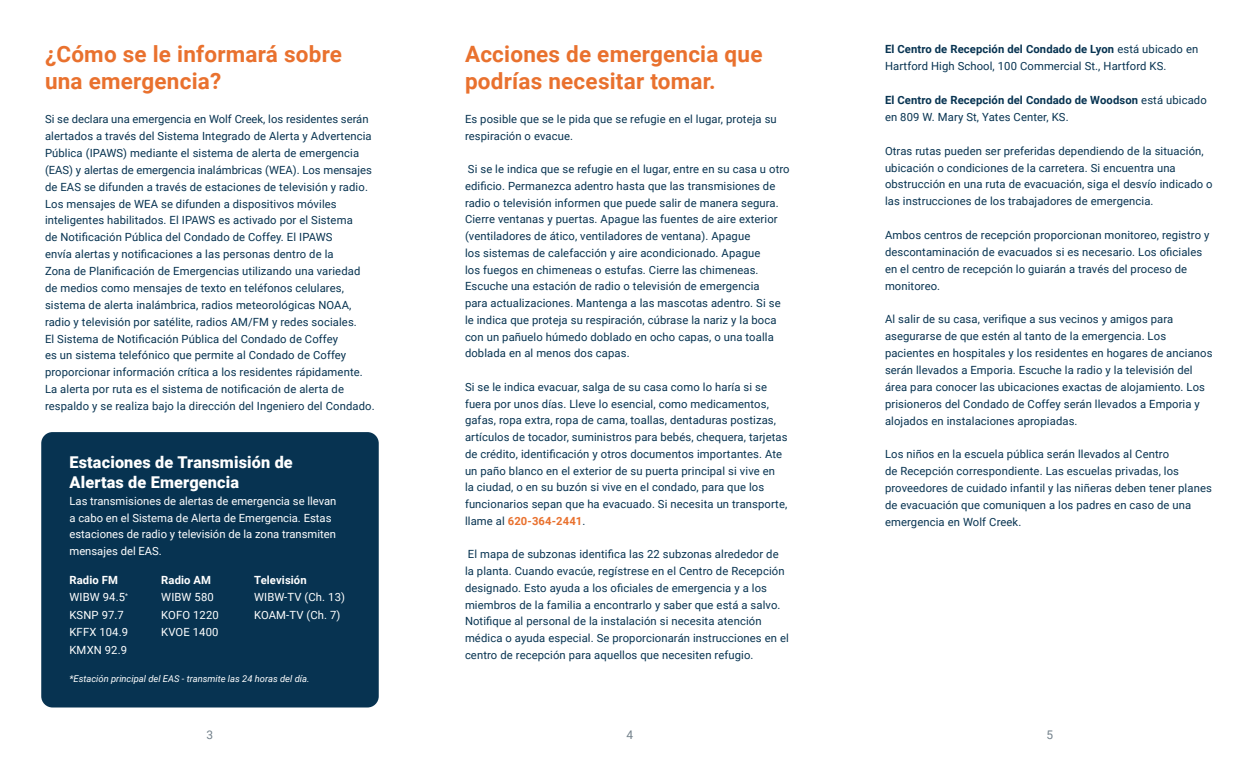
<style>
.page{position:relative;width:1260px;height:765px;background:#fff}
.page>*{position:absolute;margin:0;border:0;box-sizing:border-box;transform-origin:0 0}
.t1{font:700 22.5px/27.5px "Roboto";letter-spacing:.01em;color:#e9712e}
.t2{font:900 16.25px/20px "Roboto";letter-spacing:.01em;color:#fff}
.t3{font:11.88px "Roboto";color:#73818b}
.t4{font:11.25px/16.9px "Roboto";letter-spacing:.01em;color:#073351}
.t5{font:11.25px/16.9px "Roboto";color:#fff}
.t6{font:700 11.25px "Roboto";letter-spacing:.01em;color:#fff}
.t7{font:italic 9.38px "Roboto";color:#fff}
.s1{font-weight:700;color:#e9712e}
.s2{font-weight:700}
</style>
<div class="page">
<div style="left:41px;top:432px;width:338px;height:276px;background:#073351;border-radius:11px"></div>
<p class="t1" style="left:45px;top:39px;width:299px">¿Cómo se le informará sobre una emergencia?</p>
<p class="t4" style="left:45px;top:110px;width:331px">Si se declara una emergencia en Wolf Creek, los residentes serán alertados a través del Sistema Integrado de Alerta y Advertencia Pública (IPAWS) mediante el sistema de alerta de emergencia (EAS) y alertas de emergencia inalámbricas (WEA). Los mensajes de EAS se difunden a través de estaciones de televisión y radio.<br>Los mensajes de WEA se difunden a dispositivos móviles inteligentes habilitados. El IPAWS es activado por el Sistema<br>de Notificación Pública del Condado de Coffey. El IPAWS<br>envía alertas y notificaciones a las personas dentro de la<br>Zona de Planificación de Emergencias utilizando una variedad de medios como mensajes de texto en teléfonos celulares, sistema de alerta inalámbrica, radios meteorológicas NOAA, radio y televisión por satélite, radios AM/FM y redes sociales.<br>El Sistema de Notificación Pública del Condado de Coffey<br>es un sistema telefónico que permite al Condado de Coffey proporcionar información crítica a los residentes rápidamente.<br>La alerta por ruta es el sistema de notificación de alerta de respaldo y se realiza bajo la dirección del Ingeniero del Condado.</p>
<p class="t2" style="left:69px;top:451px;width:225px">Estaciones de Transmisión de<br>Alertas de Emergencia</p>
<p class="t5" style="left:69px;top:492px;width:268px">Las transmisiones de alertas de emergencia se llevan a cabo en el Sistema de Alerta de Emergencia. Estas estaciones de radio y televisión de la zona transmiten mensajes del EAS.</p>
<p class="t6" style="left:69px;top:572px;width:50px">Radio FM</p>
<p class="t5" style="left:69px;top:588px;width:60px">WIBW 94.5<sup>*</sup></p>
<p class="t5" style="left:69px;top:606px;width:56px">KSNP 97.7</p>
<p class="t5" style="left:69px;top:623px;width:60px">KFFX 104.9</p>
<p class="t5" style="left:69px;top:641px;width:59px">KMXN 92.9</p>
<p class="t6" style="left:161px;top:572px;width:51px">Radio AM</p>
<p class="t5" style="left:161px;top:588px;width:54px">WIBW 580</p>
<p class="t5" style="left:161px;top:606px;width:59px">KOFO 1220</p>
<p class="t5" style="left:161px;top:623px;width:59px">KVOE 1400</p>
<p class="t6" style="left:254px;top:572px;width:54px">Televisión</p>
<p class="t5" style="left:254px;top:588px;width:92px">WIBW-TV (Ch. 13)</p>
<p class="t5" style="left:254px;top:606px;width:88px">KOAM-TV (Ch. 7)</p>
<p class="t7" style="left:69px;top:672px;width:242px">*Estación principal del EAS - transmite las 24 horas del día.</p>
<p class="t1" style="left:465px;top:39px;width:299px">Acciones de emergencia que podrías necesitar tomar.</p>
<p class="t4" style="left:465px;top:110px;width:313px">Es posible que se le pida que se refugie en el lugar, proteja su respiración o evacue.</p>
<p class="t4" style="left:465px;top:160px;width:326px">Si se le indica que se refugie en el lugar, entre en su casa u otro edificio. Permanezca adentro hasta que las transmisiones de radio o televisión informen que puede salir de manera segura.<br>Cierre ventanas y puertas. Apague las fuentes de aire exterior (ventiladores de ático, ventiladores de ventana). Apague<br>los sistemas de calefacción y aire acondicionado. Apague<br>los fuegos en chimeneas o estufas. Cierre las chimeneas.<br>Escuche una estación de radio o televisión de emergencia<br>para actualizaciones. Mantenga a las mascotas adentro. Si se le indica que proteja su respiración, cúbrase la nariz y la boca con un pañuelo húmedo doblado en ocho capas, o una toalla doblada en al menos dos capas.</p>
<p class="t4" style="left:465px;top:378px;width:324px">Si se le indica evacuar, salga de su casa como lo haría si se fuera por unos días. Lleve lo esencial, como medicamentos, gafas, ropa extra, ropa de cama, toallas, dentaduras postizas, artículos de tocador, suministros para bebés, chequera, tarjetas de crédito, identificación y otros documentos importantes. Ate un paño blanco en el exterior de su puerta principal si vive en<br>la ciudad, o en su buzón si vive en el condado, para que los funcionarios sepan que ha evacuado. Si necesita un transporte, llame al <span class="s1">620-364-2441</span>.</p>
<p class="t4" style="left:465px;top:546px;width:325px">El mapa de subzonas identifica las 22 subzonas alrededor de<br>la planta. Cuando evacúe, regístrese en el Centro de Recepción designado. Esto ayuda a los oficiales de emergencia y a los miembros de la familia a encontrarlo y saber que está a salvo.<br>Notifique al personal de la instalación si necesita atención médica o ayuda especial. Se proporcionarán instrucciones en el centro de recepción para aquellos que necesiten refugio.</p>
<p class="t4" style="left:885px;top:41px;width:315px"><span class="s2">El Centro de Recepción del Condado de Lyon</span> está ubicado en<br>Hartford High School, 100 Commercial St., Hartford KS.</p>
<p class="t4" style="left:885px;top:91px;width:323px"><span class="s2">El Centro de Recepción del Condado de Woodson</span> está ubicado en 809 W. Mary St, Yates Center, KS.</p>
<p class="t4" style="left:885px;top:142px;width:329px">Otras rutas pueden ser preferidas dependiendo de la situación, ubicación o condiciones de la carretera. Si encuentra una obstrucción en una ruta de evacuación, siga el desvío indicado o las instrucciones de los trabajadores de emergencia.</p>
<p class="t4" style="left:885px;top:226px;width:326px">Ambos centros de recepción proporcionan monitoreo, registro y descontaminación de evacuados si es necesario. Los oficiales en el centro de recepción lo guiarán a través del proceso de monitoreo.</p>
<p class="t4" style="left:885px;top:311px;width:329px">Al salir de su casa, verifique a sus vecinos y amigos para asegurarse de que estén al tanto de la emergencia. Los pacientes en hospitales y los residentes en hogares de ancianos serán llevados a Emporia. Escuche la radio y la televisión del área para conocer las ubicaciones exactas de alojamiento. Los prisioneros del Condado de Coffey serán llevados a Emporia y alojados en instalaciones apropiadas.</p>
<p class="t4" style="left:885px;top:446px;width:328px">Los niños en la escuela pública serán llevados al Centro<br>de Recepción correspondiente. Las escuelas privadas, los proveedores de cuidado infantil y las niñeras deben tener planes de evacuación que comuniquen a los padres en caso de una emergencia en Wolf Creek.</p>
<p class="t3" style="left:207px;top:726px;width:8px">3</p>
<p class="t3" style="left:627px;top:726px;width:8px">4</p>
<p class="t3" style="left:1047px;top:726px;width:8px">5</p>
</div>
